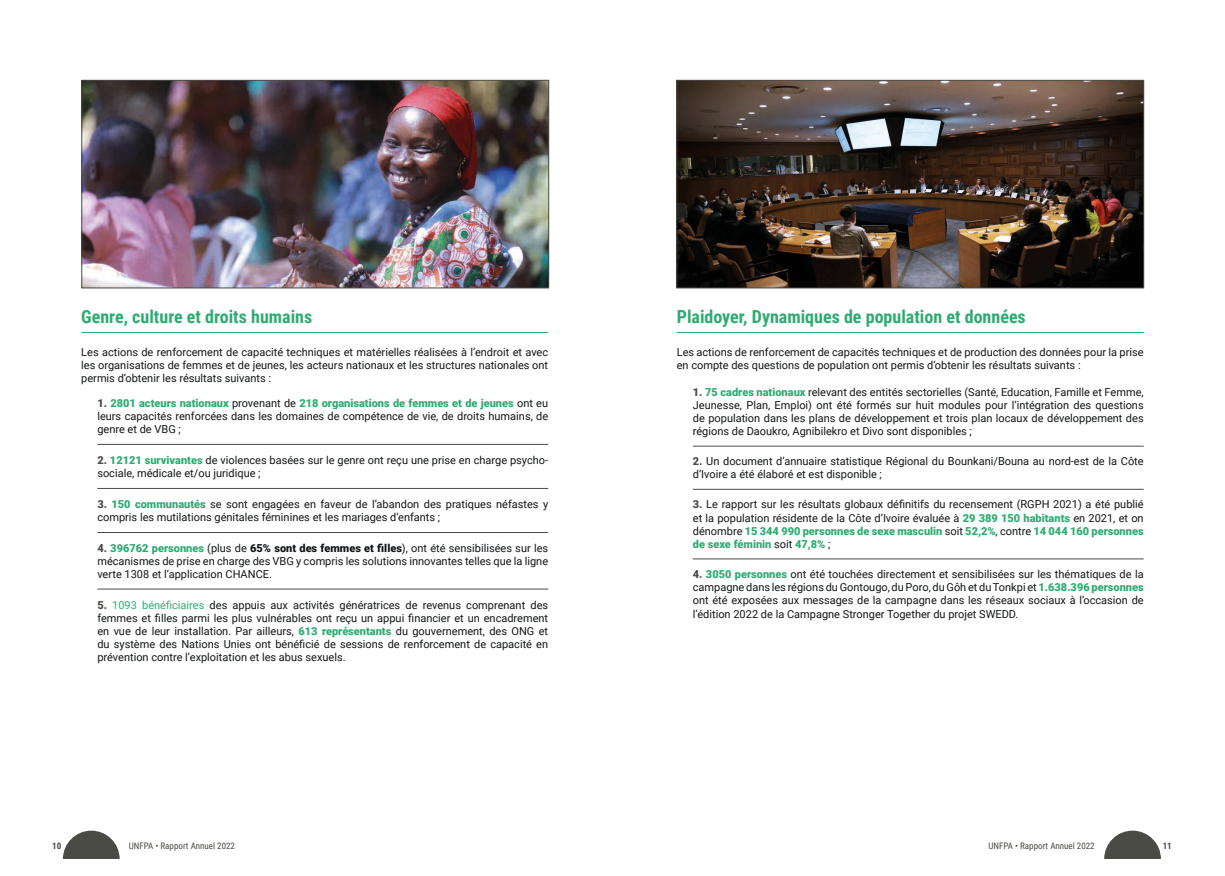
<style>
.page{position:relative;width:1225px;height:876px;background:#fff}
.page>*{position:absolute;margin:0;border:0;box-sizing:border-box;transform-origin:0 0}
.t1{font:700 18px "Roboto Condensed";color:#2dac72}
.t2{font:11px/13.2px "Roboto";color:#121517;text-align:justify}
.t3{font:9px "Roboto Condensed";color:#4b4b46}
.t4{font:700 9px "Roboto Condensed";color:#4b4b46}
.s1{font-weight:900;color:#4b4b46}
.s2{font-weight:900;color:#2dac72}
.s3{font-weight:900}
.s4{color:#2dac72}
</style>
<div class="page">
<svg style="left:1104px;top:831px;width:57px;height:28px"></svg>
<svg style="left:63px;top:831px;width:57px;height:28px"></svg>
<hr style="left:677px;top:332px;width:466px;height:1px;background:#2dac72">
<hr style="left:693px;top:446px;width:450px;height:1px;background:#4b4b46">
<hr style="left:693px;top:489px;width:450px;height:1px;background:#4b4b46">
<hr style="left:693px;top:559px;width:450px;height:1px;background:#4b4b46">
<hr style="left:81px;top:332px;width:467px;height:1px;background:#2dac72">
<hr style="left:97px;top:444px;width:451px;height:1px;background:#4b4b46">
<hr style="left:97px;top:488px;width:451px;height:1px;background:#4b4b46">
<hr style="left:97px;top:532px;width:451px;height:1px;background:#4b4b46">
<hr style="left:97px;top:589px;width:451px;height:1px;background:#4b4b46">
<img style="left:678px;top:82px;width:464px;height:204px">
<div style="left:676px;top:80px;width:468px;height:208px;border:1px solid #4b4b46"></div>
<img style="left:83px;top:82px;width:464px;height:204px">
<div style="left:81px;top:80px;width:468px;height:208px;border:1px solid #4b4b46"></div>
<p class="t1" style="left:81px;top:304px;width:232px">Genre, culture et droits humains</p>
<p class="t2" style="left:81px;top:345px;width:468px">Les actions de renforcement de capacité techniques et matérielles réalisées à l’endroit et avec les organisations de femmes et de jeunes, les acteurs nationaux et les structures nationales ont permis d’obtenir les résultats suivants :</p>
<p class="t2" style="left:97px;top:396px;width:452px"><span class="s1">1.</span> <span class="s2">2801 acteurs nationaux</span> provenant de <span class="s2">218 organisations de femmes et de jeunes</span> ont eu leurs capacités renforcées dans les domaines de compétence de vie, de droits humains, de genre et de VBG ;</p>
<p class="t2" style="left:97px;top:453px;width:452px"><span class="s1">2.</span> <span class="s2">12121 survivantes</span> de violences basées sur le genre ont reçu une prise en charge psycho&shy;sociale, médicale et/ou juridique ;</p>
<p class="t2" style="left:97px;top:497px;width:452px"><span class="s1">3.</span> <span class="s2">150 communautés</span> se sont engagées en faveur de l’abandon des pratiques néfastes y compris les mutilations génitales féminines et les mariages d’enfants ;</p>
<p class="t2" style="left:97px;top:541px;width:452px"><span class="s1">4.</span> <span class="s2">396762 personnes</span> (plus de <span class="s3">65% sont des femmes et filles</span>), ont été sensibilisées sur les mécanismes de prise en charge des VBG y compris les solutions innovantes telles que la ligne verte 1308 et l’application CHANCE.</p>
<p class="t2" style="left:97px;top:598px;width:452px"><span class="s1">5.</span> <span class="s4">1093 bénéficiaires</span> des appuis aux activités génératrices de revenus comprenant des femmes et filles parmi les plus vulnérables ont reçu un appui financier et un encadrement en vue de leur installation. Par ailleurs, <span class="s2">613 représentants</span> du gouvernement, des ONG et du système des Nations Unies ont bénéficié de sessions de renforcement de capacité en prévention contre l’exploitation et les abus sexuels.</p>
<p class="t1" style="left:677px;top:304px;width:350px">Plaidoyer, Dynamiques de population et données</p>
<p class="t2" style="left:677px;top:345px;width:468px">Les actions de renforcement de capacités techniques et de production des données pour la prise en compte des questions de population ont permis d’obtenir les résultats suivants :</p>
<p class="t2" style="left:693px;top:385px;width:452px"><span class="s1">1.</span> <span class="s2">75 cadres nationaux</span> relevant des entités sectorielles (Santé, Education, Famille et Femme, Jeunesse, Plan, Emploi) ont été formés sur huit modules pour l’intégration des questions de population dans les plans de développement et trois plan locaux de développement des régions de Daoukro, Agnibilekro et Divo sont disponibles ;</p>
<p class="t2" style="left:693px;top:454px;width:452px"><span class="s1">2.</span> Un document d’annuaire statistique Régional du Bounkani/Bouna au nord-est de la Côte d’Ivoire a été élaboré et est disponible ;</p>
<p class="t2" style="left:693px;top:497px;width:452px"><span class="s1">3.</span> Le rapport sur les résultats globaux définitifs du recensement (RGPH 2021) a été publié et la population résidente de la Côte d’Ivoire évaluée à <span class="s2">29 389 150 habitants</span> en 2021, et on dénombre <span class="s2">15 344 990 personnes de sexe masculin</span> soit <span class="s2">52,2%</span>, contre <span class="s2">14 044 160 personnes de sexe féminin</span> soit <span class="s2">47,8%</span> ;</p>
<p class="t2" style="left:693px;top:567px;width:452px"><span class="s1">4.</span> <span class="s2">3050 personnes</span> ont été touchées directement et sensibilisées sur les thématiques de la campagne dans les régions du Gontougo, du Poro, du Gôh et du Tonkpi et <span class="s2">1.638.396 personnes </span>ont été exposées aux messages de la campagne dans les réseaux sociaux à l’occasion de l’édition 2022 de la Campagne Stronger Together du projet SWEDD.</p>
<p class="t4" style="left:52px;top:839px;width:11px">10</p>
<p class="t3" style="left:129px;top:839px;width:108px">UNFPA • Rapport Annuel 2022</p>
<p class="t3" style="left:988px;top:839px;width:108px">UNFPA • Rapport Annuel 2022</p>
<p class="t4" style="left:1162px;top:839px;width:11px">11</p>
</div>
